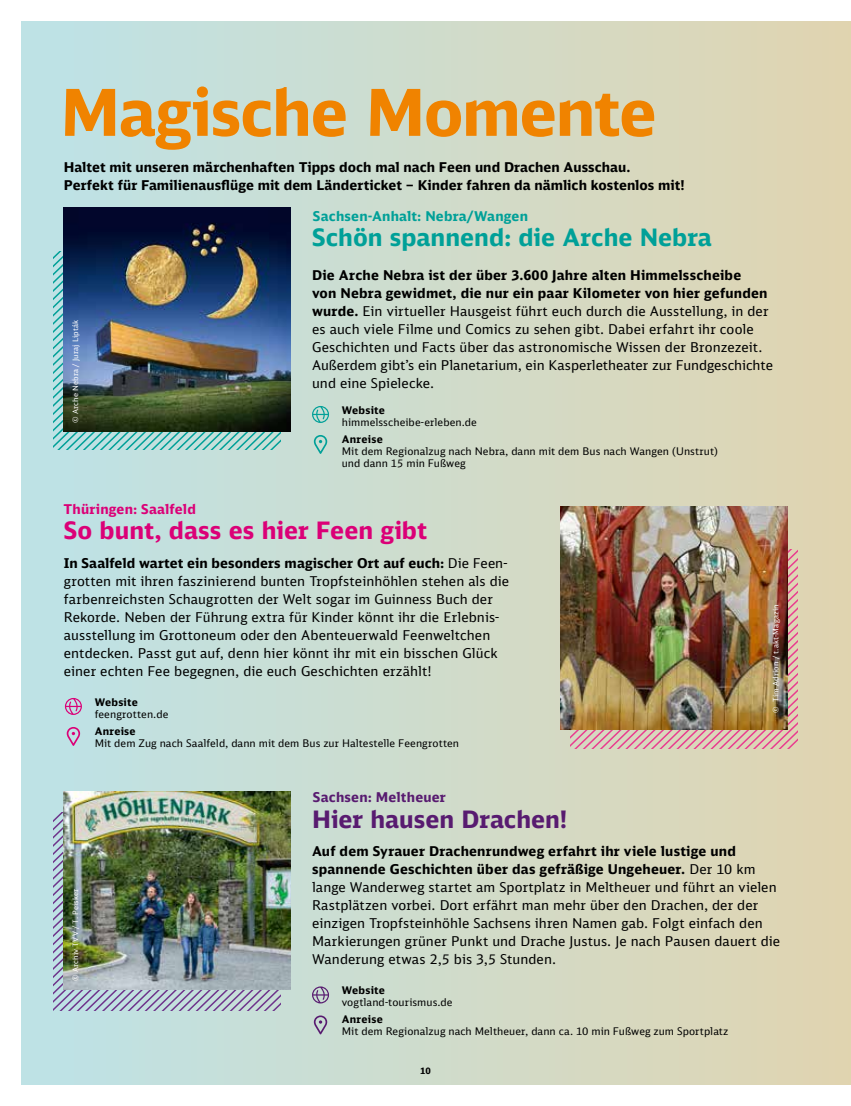
<style>
.page{position:relative;width:851px;height:1106px;background:#fff}
.page>*{position:absolute;margin:0;border:0;box-sizing:border-box;transform-origin:0 0}
.t1{font:700 64.5px "DB Sans";letter-spacing:-.02em;color:#f08300}
.t2{font:700 24px "DB Sans";color:#00a098}
.t3{font:700 24px "DB Sans";color:#db0077}
.t4{font:700 24px "DB Sans";color:#581b70}
.t5{font:13.5px/18px "DB Sans";letter-spacing:.01em;color:#000}
.t6{font:700 13.5px/18px "DB Sans";letter-spacing:.005em;color:#000}
.t7{font:700 13.5px "DB Sans";letter-spacing:.015em;color:#00a098}
.t8{font:700 13.5px "DB Sans";letter-spacing:.015em;color:#db0077}
.t9{font:700 13.5px "DB Sans";letter-spacing:.015em;color:#581b70}
.t10{font:10.5px/12px "DB Sans";letter-spacing:.005em;color:#000}
.t11{font:700 10.5px "DB Sans";letter-spacing:.02em;color:#000}
.t12{font:700 9px "DB Sans";color:#000}
.t13{font:7.5px "DB Sans";letter-spacing:.02em;color:#fff}
.s1{font-weight:700}
</style>
<div class="page">
<div style="left:21px;top:21px;width:829px;height:1063px;background:linear-gradient(to right,#bce2e7,#e1d4b0)"></div>
<svg style="left:312px;top:406px;width:17px;height:17px"></svg>
<svg style="left:314px;top:435px;width:13px;height:19px"></svg>
<svg style="left:312px;top:986px;width:17px;height:17px"></svg>
<svg style="left:314px;top:1015px;width:13px;height:19px"></svg>
<svg style="left:65px;top:698px;width:17px;height:17px"></svg>
<svg style="left:67px;top:727px;width:13px;height:19px"></svg>
<svg style="left:53px;top:251px;width:227px;height:199px;background:#89c6c4"></svg>
<svg style="left:570px;top:550px;width:227px;height:198px;background:#d6a8a5"></svg>
<svg style="left:53px;top:812px;width:227px;height:199px;background:#aab3c6"></svg>
<img style="left:64px;top:208px;width:227px;height:223px">
<img style="left:560px;top:507px;width:227px;height:222px">
<img style="left:64px;top:791px;width:227px;height:198px">
<h1 class="t1" style="left:60px;top:71px;width:597px">Magische Momente</h1>
<p class="t6" style="left:64px;top:158px;width:622px">Haltet mit unseren märchenhaften Tipps doch mal nach Feen und Drachen Ausschau.<br>Perfekt für Familienausflüge mit dem Länderticket – Kinder fahren da nämlich kostenlos mit!</p>
<p class="t13" style="left:71px;top:423px;width:105px;rotate:-90deg">© Arche Nebra / Juraj Lipták</p>
<p class="t7" style="left:313px;top:207px;width:216px">Sachsen-Anhalt: Nebra/Wangen</p>
<h2 class="t2" style="left:312px;top:222px;width:401px">Schön spannend: die Arche Nebra</h2>
<p class="t5" style="left:312px;top:266px;width:462px"><span class="s1">Die Arche Nebra ist der über 3.600 Jahre alten Himmelsscheibe<br>von Nebra gewidmet, die nur ein paar Kilometer von hier gefunden wurde.</span> Ein virtueller Hausgeist führt euch durch die Ausstellung, in der es auch viele Filme und Comics zu sehen gibt. Dabei erfahrt ihr coole Geschichten und Facts über das astronomische Wissen der Bronzezeit.<br>Außerdem gibt’s ein Planetarium, ein Kasperletheater zur Fundgeschichte und eine Spielecke.</p>
<p class="t11" style="left:342px;top:403px;width:45px">Website</p>
<p class="t10" style="left:342px;top:416px;width:137px">himmelsscheibe-erleben.de</p>
<p class="t11" style="left:342px;top:432px;width:43px">Anreise</p>
<p class="t10" style="left:342px;top:445px;width:378px">Mit dem Regionalzug nach Nebra, dann mit dem Bus nach Wangen (Unstrut) und dann 15 min Fußweg</p>
<p class="t8" style="left:63px;top:500px;width:134px">Thüringen: Saalfeld</p>
<h2 class="t3" style="left:64px;top:515px;width:364px">So bunt, dass es hier Feen gibt</h2>
<p class="t5" style="left:64px;top:554px;width:447px"><span class="s1">In Saalfeld wartet ein besonders magischer Ort auf euch:</span> Die Feen&shy;grotten mit ihren faszinierend bunten Tropfsteinhöhlen stehen als die farbenreichsten Schaugrotten der Welt sogar im Guinness Buch der Rekorde. Neben der Führung extra für Kinder könnt ihr die Erlebnis&shy;ausstellung im Grottoneum oder den Abenteuerwald Feenweltchen entdecken. Passt gut auf, denn hier könnt ihr mit ein bisschen Glück einer echten Fee begegnen, die euch Geschichten erzählt!</p>
<p class="t11" style="left:95px;top:695px;width:45px">Website</p>
<p class="t10" style="left:95px;top:708px;width:75px">feengrotten.de</p>
<p class="t11" style="left:95px;top:724px;width:43px">Anreise</p>
<p class="t10" style="left:95px;top:737px;width:366px">Mit dem Zug nach Saalfeld, dann mit dem Bus zur Haltestelle Feengrotten</p>
<p class="t9" style="left:313px;top:788px;width:134px">Sachsen: Meltheuer</p>
<h2 class="t4" style="left:312px;top:803px;width:257px">Hier hausen Drachen!</h2>
<p class="t13" style="left:771px;top:713px;width:110px;rotate:-90deg">© Tim Adrion / t.akt-Magazin</p>
<p class="t13" style="left:71px;top:981px;width:94px;rotate:-90deg">© Archiv TVV / T. Peisker</p>
<p class="t5" style="left:312px;top:842px;width:469px"><span class="s1">Auf dem Syrauer Drachenrundweg erfahrt ihr viele lustige und spannende Geschichten über das gefräßige Ungeheuer.</span> Der 10 km lange Wanderweg startet am Sportplatz in Meltheuer und führt an vielen Rastplätzen vorbei. Dort erfährt man mehr über den Drachen, der der einzigen Tropfsteinhöhle Sachsens ihren Namen gab. Folgt einfach den Markierungen grüner Punkt und Drache Justus. Je nach Pausen dauert die Wanderung etwas 2,5 bis 3,5 Stunden.</p>
<p class="t11" style="left:342px;top:983px;width:45px">Website</p>
<p class="t10" style="left:342px;top:996px;width:112px">vogtland-tourismus.de</p>
<p class="t11" style="left:342px;top:1012px;width:43px">Anreise</p>
<p class="t10" style="left:342px;top:1025px;width:388px">Mit dem Regionalzug nach Meltheuer, dann ca. 10 min Fußweg zum Sportplatz</p>
<p class="t12" style="left:420px;top:1065px;width:12px">10</p>
</div>
